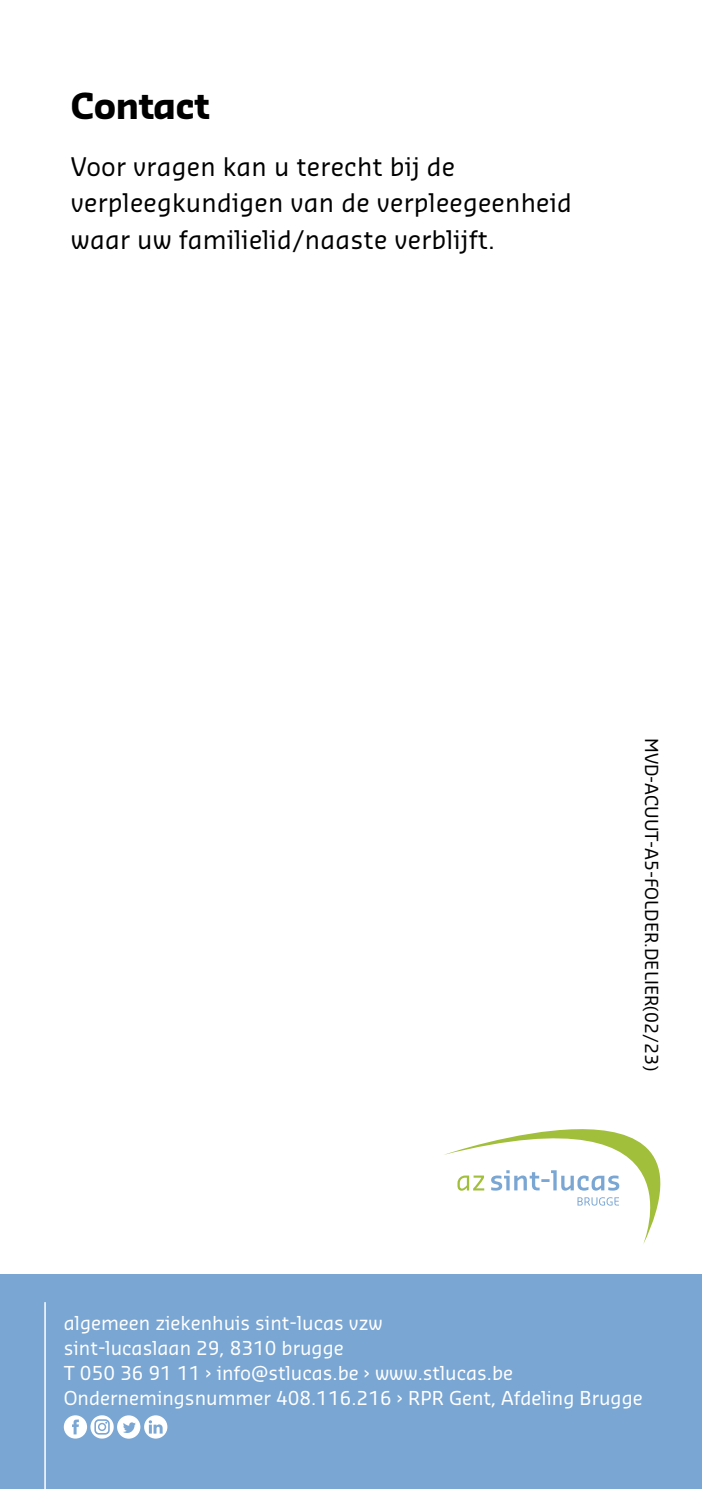
<style>
.page{position:relative;width:702px;height:1489px;background:#fff}
.page>*{position:absolute;margin:0;border:0;box-sizing:border-box;transform-origin:0 0}
.Titels{font:700 35px "Sansa Std";letter-spacing:-.02em;color:#000}
.Titels-2{font:25px/36.2px "Sansa Std";letter-spacing:.01em;color:#000}
.t1{font:18.75px/25px "Sansa Std";color:#fff}
.t2{font:17.5px "Sansa Std";color:#000}
</style>
<div class="page">
<svg style="left:444px;top:1129px;width:217px;height:115px"></svg>
<svg style="left:457px;top:1175px;width:27px;height:15px"></svg>
<svg style="left:577px;top:1197px;width:42px;height:8px"></svg>
<svg style="left:491px;top:1170px;width:128px;height:20px"></svg>
<div style="left:0;top:1274px;width:702px;height:214px;background:#7aa6d3"></div>
<hr style="left:44px;top:1301px;width:2px;height:187px;background:#fff">
<svg style="left:64px;top:1415px;width:103px;height:23px"></svg>
<h1 class="Titels" style="left:71px;top:82px;width:140px">Contact</h1>
<h1 class="Titels-2" style="left:71px;top:147px;width:502px">Voor vragen kan u terecht bij de verpleegkundigen van de verpleegeenheid waar uw familielid/naaste verblijft.</h1>
<p class="t2" style="left:663px;top:737px;width:335px;rotate:90deg">MVD-ACUUT-A5-FOLDER.DELIER(02/23)</p>
<p class="t1" style="left:64px;top:1309px;width:580px">algemeen ziekenhuis sint-lucas vzw<br>sint-lucaslaan 29, 8310 brugge<br>T 050 36 91 11 › info@stlucas.be › www.stlucas.be Ondernemingsnummer 408.116.216 › RPR Gent, Afdeling Brugge</p>
</div>
